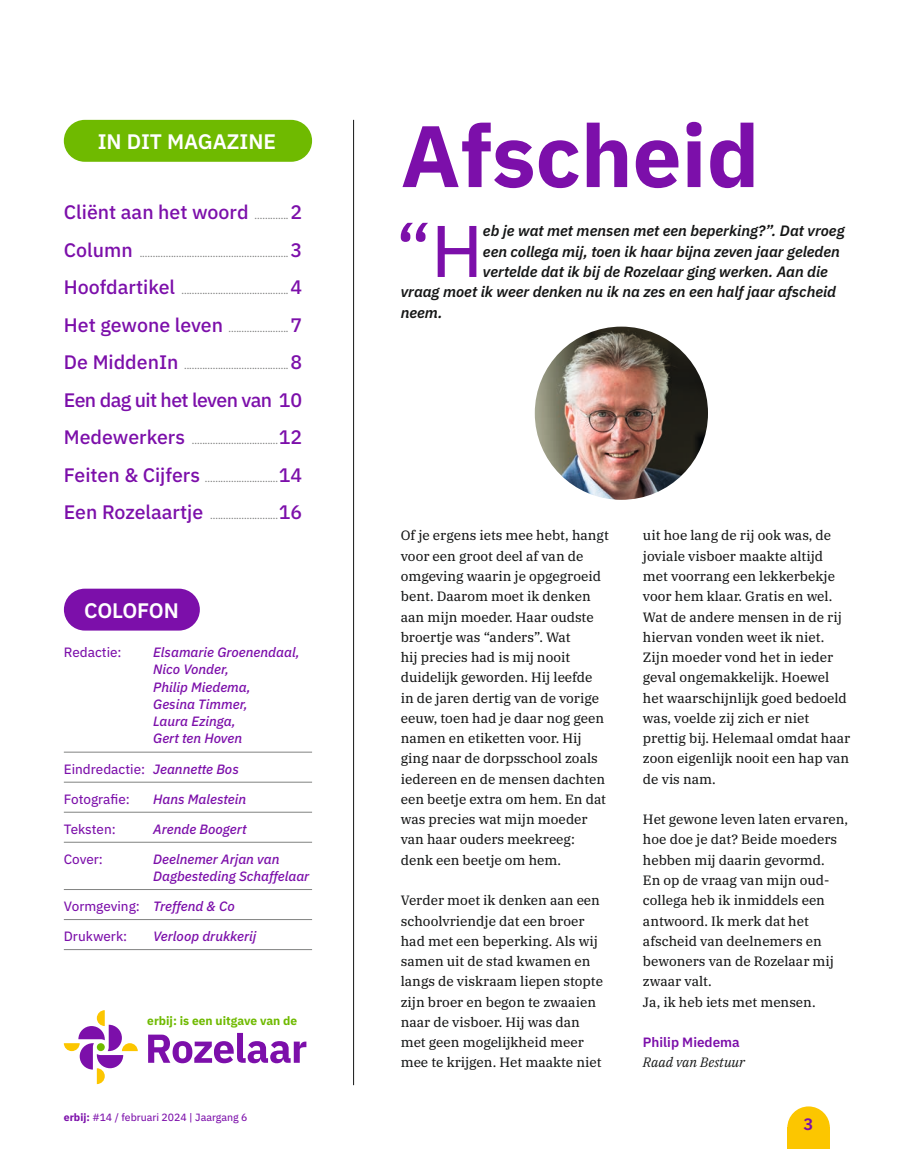
<style>
.page{position:relative;width:915px;height:1149px;background:#fff}
.page>*{position:absolute;margin:0;border:0;box-sizing:border-box;transform-origin:0 0}
.t1{font:700 87px "IBM Plex Sans";color:#7c0faa}
.t2{font:73.05px "IBM Plex Sans Text";color:#7c0faa}
.t3{font:600 21px "IBM Plex Sans";color:#fff}
.t4{font:500 19.5px "IBM Plex Sans";color:#7c0faa}
.t5{font:500 19.5px "IBM Plex Sans";letter-spacing:-.02em;color:#7c0faa}
.t6{font:600 16.5px "IBM Plex Sans";color:#7c0faa}
.t7{font:italic 600 15px "IBM Plex Sans";color:#151616}
.t8{font:13.5px/20.2px "IBM Plex Serif Text";color:#151616}
.t9{font:italic 500 13.5px/17.2px "IBM Plex Sans";color:#7c0faa}
.t10{font:13.5px "IBM Plex Sans Text";color:#7c0faa}
.t11{font:italic 13.5px "IBM Plex Serif";color:#151616}
.t12{font:600 13.5px "IBM Plex Sans";color:#7c0faa}
.t13{font:700 12px "IBM Plex Sans";color:#6fba00}
.t14{font:10.5px "IBM Plex Sans Text";color:#7c0faa}
.t15{font:500 9px "IBM Plex Sans";color:#818281}
.s1{font-size:9px;color:#818281}
.s2{font-size:19.5px;color:#7c0faa}
.s3{font-family:"IBM Plex Sans";font-weight:500;font-style:italic}
.s4{font-family:"IBM Plex Sans";font-weight:700}
</style>
<div class="page">
<hr style="left:353px;top:120px;width:1px;height:964px;background:#151616">
<svg style="left:64px;top:1010px;width:74px;height:73px"></svg>
<svg style="left:148px;top:1032px;width:158px;height:30px"></svg>
<hr style="left:64px;top:751px;width:248px;height:1px;background:#818281">
<hr style="left:64px;top:781px;width:248px;height:1px;background:#818281">
<hr style="left:64px;top:811px;width:248px;height:1px;background:#818281">
<hr style="left:64px;top:841px;width:248px;height:1px;background:#818281">
<hr style="left:64px;top:889px;width:248px;height:1px;background:#818281">
<hr style="left:64px;top:919px;width:248px;height:1px;background:#818281">
<hr style="left:64px;top:949px;width:248px;height:1px;background:#818281">
<div style="left:64px;top:588px;width:136px;height:42px;background:#7c0faa;border-radius:21px"></div>
<div style="left:64px;top:120px;width:248px;height:42px;background:#6fba00;border-radius:21px"></div>
<img style="left:534px;top:326px;width:173px;height:173px;border-radius:87px">
<div style="left:787px;top:1127px;width:42px;height:21px;background:#fcc600"></div>
<svg style="left:787px;top:1106px;width:42px;height:21px"></svg>
<h3 class="t3" style="left:98px;top:125px;width:180px">IN DIT MAGAZINE</h3>
<h3 class="t4" style="left:64px;top:197px;width:240px">Cliënt aan het woord <span class="s1">.............</span> 2</h3>
<p class="t15" style="left:64px;top:246px;width:240px"><span class="s2">Column</span> ......................................................... <span class="s2">3</span></p>
<p class="t15" style="left:64px;top:284px;width:240px"><span class="s2">Hoofdartikel</span> ......................................... <span class="s2">4</span></p>
<p class="t15" style="left:64px;top:321px;width:240px"><span class="s2">Het gewone leven</span> ....................... <span class="s2">7</span></p>
<p class="t15" style="left:64px;top:359px;width:240px"><span class="s2">De MiddenIn</span> ........................................ <span class="s2">8</span></p>
<h3 class="t5" style="left:64px;top:384px;width:240px">Een dag uit het leven van 10</h3>
<p class="t15" style="left:64px;top:434px;width:240px"><span class="s2">Medewerkers</span> .................................<span class="s2">12</span></p>
<p class="t15" style="left:64px;top:471px;width:240px"><span class="s2">Feiten &amp; Cijfers</span> ............................<span class="s2">14</span></p>
<p class="t15" style="left:64px;top:509px;width:240px"><span class="s2">Een Rozelaartje</span> ..........................<span class="s2">16</span></p>
<h3 class="t3" style="left:84px;top:593px;width:96px">COLOFON</h3>
<p class="t10" style="left:64px;top:641px;width:59px">Redactie:</p>
<p class="t9" style="left:153px;top:642px;width:148px">Elsamarie Groenendaal,<br>Nico Vonder,<br>Philip Miedema,<br>Gesina Timmer,<br>Laura Ezinga,<br>Gert ten Hoven</p>
<p class="t10" style="left:64px;top:758px;width:176px">Eindredactie: <span class="s3">Jeannette Bos</span></p>
<p class="t10" style="left:64px;top:788px;width:68px">Fotografie:</p>
<p class="t9" style="left:153px;top:788px;width:94px">Hans Malestein</p>
<p class="t10" style="left:64px;top:818px;width:53px">Teksten:</p>
<p class="t9" style="left:153px;top:818px;width:95px">Arende Boogert</p>
<p class="t10" style="left:64px;top:848px;width:41px">Cover:</p>
<p class="t9" style="left:153px;top:848px;width:158px">Deelnemer Arjan van<br>Dagbesteding Schaffelaar</p>
<p class="t10" style="left:64px;top:895px;width:172px">Vormgeving: <span class="s3">Treffend &amp; Co</span></p>
<p class="t10" style="left:64px;top:925px;width:65px">Drukwerk:</p>
<p class="t9" style="left:153px;top:926px;width:105px">Verloop drukkerij</p>
<p class="t13" style="left:147px;top:1010px;width:151px">erbij: is een uitgave van de</p>
<p class="t14" style="left:64px;top:1109px;width:185px"><span class="s4">erbij:</span> #14 / februari 2024 | Jaargang 6</p>
<h1 class="t1" style="left:400px;top:87px;width:360px">Afscheid</h1>
<h2 class="t2" style="left:395px;top:195px;width:89px">“H</h2>
<p class="t7" style="left:483px;top:219px;width:363px">eb je wat met mensen met een beperking?”. Dat vroeg</p>
<p class="t7" style="left:483px;top:239px;width:358px">een collega mij, toen ik haar bijna zeven jaar geleden</p>
<p class="t7" style="left:483px;top:260px;width:346px">vertelde dat ik bij de Rozelaar ging werken. Aan die</p>
<p class="t7" style="left:400px;top:280px;width:436px">vraag moet ik weer denken nu ik na zes en een half jaar afscheid</p>
<p class="t7" style="left:400px;top:300px;width:43px">neem.</p>
<p class="t8" style="left:400px;top:524px;width:209px">Of je ergens iets mee hebt, hangt voor een groot deel af van de omgeving waarin je opgegroeid bent. Daarom moet ik denken aan mijn moeder. Haar oudste broertje was “anders”. Wat<br>hij precies had is mij nooit duidelijk geworden. Hij leefde<br>in de jaren dertig van de vorige eeuw, toen had je daar nog geen namen en etiketten voor. Hij ging naar de dorpsschool zoals iedereen en de mensen dachten een beetje extra om hem. En dat was precies wat mijn moeder van haar ouders meekreeg: denk een beetje om hem.</p>
<p class="t8" style="left:400px;top:888px;width:204px">Verder moet ik denken aan een schoolvriendje dat een broer had met een beperking. Als wij samen uit de stad kwamen en langs de viskraam liepen stopte zijn broer en begon te zwaaien naar de visboer. Hij was dan met geen mogelijkheid meer mee te krijgen. Het maakte niet</p>
<p class="t8" style="left:642px;top:524px;width:209px">uit hoe lang de rij ook was, de joviale visboer maakte altijd met voorrang een lekkerbekje voor hem klaar. Gratis en wel.<br>Wat de andere mensen in de rij hiervan vonden weet ik niet.<br>Zijn moeder vond het in ieder geval ongemakkelijk. Hoewel het waarschijnlijk goed bedoeld was, voelde zij zich er niet prettig bij. Helemaal omdat haar zoon eigenlijk nooit een hap van de vis nam.</p>
<p class="t8" style="left:642px;top:807px;width:207px">Het gewone leven laten ervaren, hoe doe je dat? Beide moeders hebben mij daarin gevormd.<br>En op de vraag van mijn oud&shy;collega heb ik inmiddels een antwoord. Ik merk dat het afscheid van deelnemers en bewoners van de Rozelaar mij zwaar valt.<br>Ja, ik heb iets met mensen.</p>
<p class="t12" style="left:642px;top:1031px;width:98px">Philip Miedema</p>
<p class="t11" style="left:642px;top:1051px;width:104px">Raad van Bestuur</p>
<p class="t6" style="left:803px;top:1110px;width:11px">3</p>
</div>
